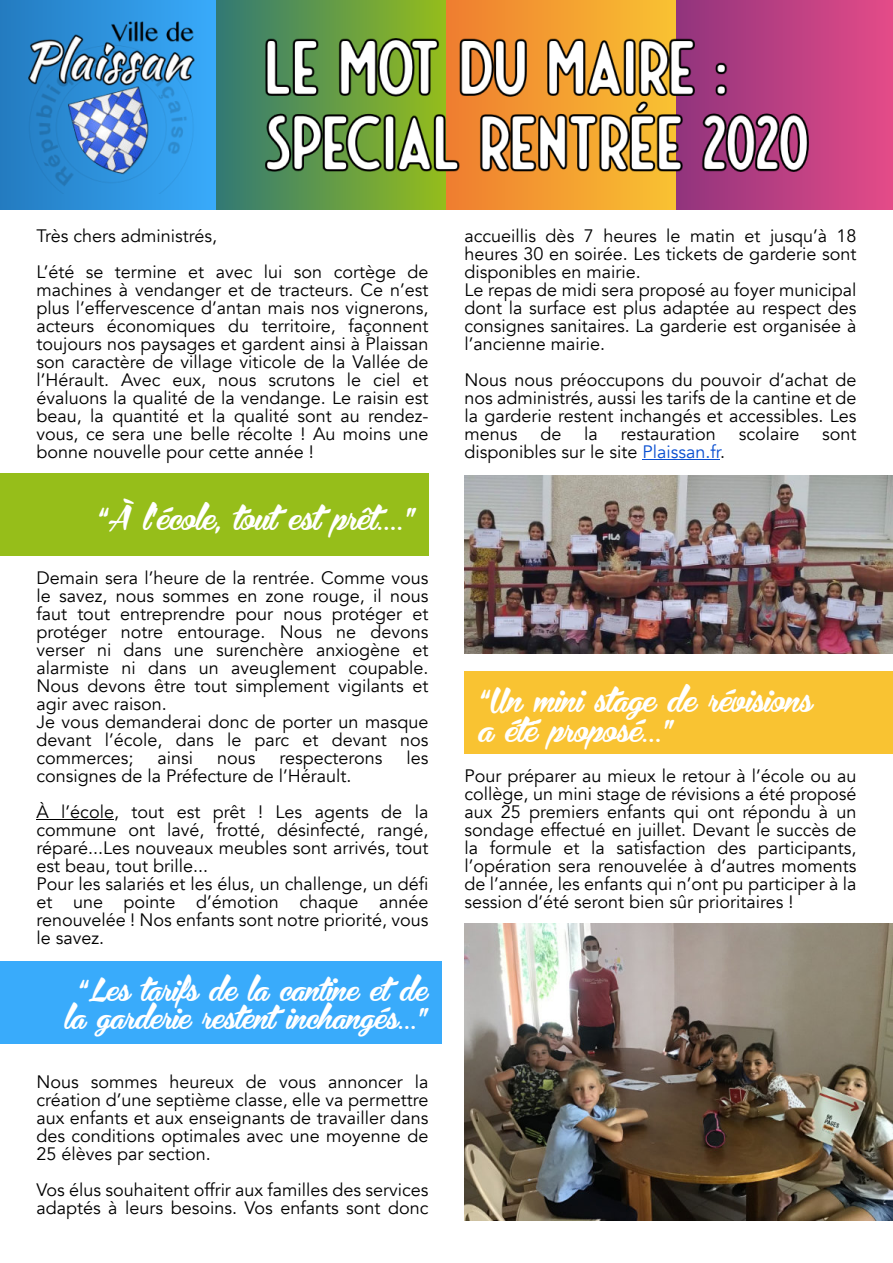
<style>
.page{position:relative;width:893px;height:1263px;background:#fff}
.page>*{position:absolute;margin:0;border:0;box-sizing:border-box;transform-origin:0 0}
.t1{font:30px/30px "Bira PERSONALUSEONLY";color:#fff}
.t2{font:28.5px/28.5px "Bira PERSONALUSEONLY";color:#fff;text-align:center}
.t3{font:18px/18px "Avenir";color:#000}
.s1{color:#094fd1}
</style>
<div class="page">
<hr style="left:36px;top:819px;width:78px;height:1px;background:#000">
<hr style="left:642px;top:459px;width:78px;height:1px;background:#094fd1">
<img style="left:464px;top:924px;width:429px;height:296px">
<img style="left:464px;top:475px;width:429px;height:179px">
<div style="left:0;top:0;width:217px;height:209px;background:linear-gradient(to right,#237bc0,#39abfb)"></div>
<div style="left:217px;top:0;width:229px;height:209px;background:linear-gradient(to right,#327874,#95bd1b)"></div>
<div style="left:446px;top:0;width:230px;height:209px;background:linear-gradient(to right,#ef7d30,#f9c232)"></div>
<div style="left:676px;top:0;width:217px;height:209px;background:linear-gradient(to right,#91347d,#e44b88)"></div>
<img style="left:266px;top:38px;width:543px;height:133px">
<img style="left:23px;top:16px;width:178px;height:177px">
<div style="left:0;top:474px;width:428px;height:82px;background:#96be1a"></div>
<div style="left:464px;top:671px;width:429px;height:82px;background:#f9c332"></div>
<div style="left:0;top:961px;width:441px;height:82px;background:#39abfb"></div>
<p class="t3" style="left:36px;top:218px;width:394px;line-height:36px">Très chers administrés,<br>L’été se termine et avec lui son cortège de</p>
<p class="t3" style="left:36px;top:281px;width:394px;text-align:justify">machines à vendanger et de tracteurs. Ce n’est plus l’effervescence d’antan mais nos vignerons, acteurs économiques du territoire, façonnent toujours nos paysages et gardent ainsi à Plaissan son caractère de village viticole de la Vallée de l’Hérault. Avec eux, nous scrutons le ciel et évaluons la qualité de la vendange. Le raisin est beau, la quantité et la qualité sont au rendez&shy;vous, ce sera une belle récolte ! Au moins une bonne nouvelle pour cette année !</p>
<h1 class="t1" style="left:97px;top:507px;width:319px">“À l’école, tout est prêt....”</h1>
<p class="t3" style="left:36px;top:569px;width:394px">Demain sera l’heure de la rentrée. Comme vous le savez, nous sommes en zone rouge, il nous faut tout entreprendre pour nous protéger et protéger notre entourage. Nous ne devons verser ni dans une surenchère anxiogène et alarmiste ni dans un aveuglement coupable.<br>Nous devons être tout simplement vigilants et agir avec raison.<br>Je vous demanderai donc de porter un masque devant l’école, dans le parc et devant nos commerces;</p>
<p class="t3" style="left:157px;top:749px;width:37px">ainsi</p>
<p class="t3" style="left:217px;top:749px;width:40px">nous</p>
<p class="t3" style="left:279px;top:749px;width:104px">respecterons</p>
<p class="t3" style="left:406px;top:749px;width:23px">les</p>
<p class="t3" style="left:36px;top:758px;width:394px;line-height:36px">consignes de la Préfecture de l’Hérault.<br>À l’école, tout est prêt ! Les agents de la</p>
<p class="t3" style="left:36px;top:821px;width:394px">commune ont lavé, frotté, désinfecté, rangé, réparé...Les nouveaux meubles sont arrivés, tout est beau, tout brille...<br>Pour les salariés et les élus, un challenge, un défi et une pointe d’émotion chaque année renouvelée ! Nos enfants sont notre priorité, vous le savez.</p>
<h2 class="t2" style="left:65px;top:979px;width:364px">“Les tarifs de la cantine et de la garderie restent inchangés...”</h2>
<p class="t3" style="left:36px;top:1073px;width:394px;text-align:justify">Nous sommes heureux de vous annoncer la création d’une septième classe, elle va permettre aux enfants et aux enseignants de travailler dans des conditions optimales avec une moyenne de 25 élèves par section.</p>
<p class="t3" style="left:36px;top:1181px;width:394px">Vos élus souhaitent offrir aux familles des services adaptés à leurs besoins. Vos enfants sont donc</p>
<p class="t3" style="left:464px;top:227px;width:394px">accueillis dès 7 heures le matin et jusqu’à 18 heures 30 en soirée. Les tickets de garderie sont disponibles en mairie.<br>Le repas de midi sera proposé au foyer municipal dont la surface est plus adaptée au respect des consignes sanitaires. La garderie est organisée à l’ancienne mairie.</p>
<p class="t3" style="left:464px;top:371px;width:394px;text-align:justify">Nous nous préoccupons du pouvoir d’achat de nos administrés, aussi les tarifs de la cantine et de la garderie restent inchangés et accessibles. Les menus</p>
<p class="t3" style="left:540px;top:425px;width:23px">de</p>
<p class="t3" style="left:584px;top:425px;width:15px">la</p>
<p class="t3" style="left:621px;top:425px;width:96px">restauration</p>
<p class="t3" style="left:739px;top:425px;width:62px">scolaire</p>
<p class="t3" style="left:822px;top:425px;width:36px">sont</p>
<p class="t3" style="left:464px;top:443px;width:262px">disponibles sur le site <span class="s1">Plaissan.fr</span>.</p>
<h1 class="t1" style="left:478px;top:689px;width:335px">“Un mini stage de révisions a été proposé...”</h1>
<p class="t3" style="left:464px;top:767px;width:394px;text-align:justify">Pour préparer au mieux le retour à l’école ou au collège, un mini stage de révisions a été proposé aux 25 premiers enfants qui ont répondu à un sondage effectué en juillet. Devant le succès de la formule et la satisfaction des participants, l’opération sera renouvelée à d’autres moments de l’année, les enfants qui n’ont pu participer à la session d’été seront bien sûr prioritaires !</p>
</div>
